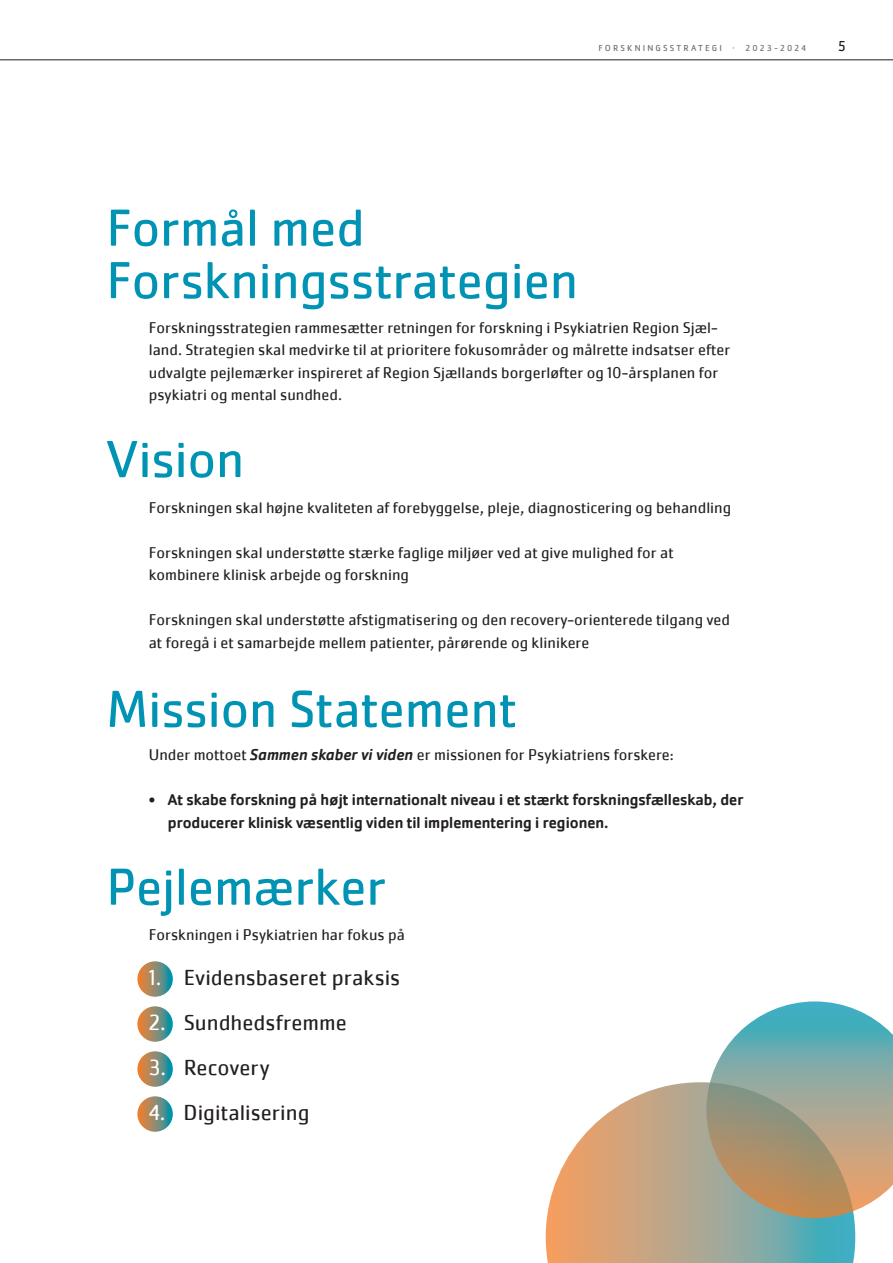
<style>
.page{position:relative;width:893px;height:1263px;background:#fff}
.page>*{position:absolute;margin:0;border:0;box-sizing:border-box;transform-origin:0 0}
.t1{font:54px/52.5px "Cachet Pro";letter-spacing:-.01em;color:#0093b4}
.t2{font:22.5px "Cachet Pro";color:#231f20}
.t3{font:16.2px/22.5px "Cachet Pro";color:#231f20}
.t4{font:500 16.2px/22.5px "Cachet Pro";color:#231f20}
.t5{font:15px "Cachet Std";color:#231f20}
.t6{font:9px "Cachet Std";letter-spacing:.235em;color:#6c6d70}
.s1{font-weight:500;font-style:italic}
.s2{color:#fff}
</style>
<div class="page">
<hr style="left:0;top:60px;width:893px;height:1px;background:#231f20">
<svg style="left:137px;top:961px;width:36px;height:36px"></svg>
<svg style="left:137px;top:1006px;width:36px;height:36px"></svg>
<svg style="left:137px;top:1051px;width:36px;height:36px"></svg>
<svg style="left:137px;top:1096px;width:36px;height:36px"></svg>
<svg style="left:546px;top:1082px;width:309px;height:181px"></svg>
<svg style="left:706px;top:1001px;width:187px;height:217px;background:#a0a999"></svg>
<p class="t6" style="left:598px;top:43px;width:209px">FORSKNINGSSTRATEGI · 2023-2024</p>
<p class="t5" style="left:837px;top:38px;width:10px">5</p>
<h1 class="t1" style="left:106px;top:202px;width:473px">Formål med<br>Forskningsstrategien</h1>
<p class="t3" style="left:149px;top:316px;width:583px">Forskningsstrategien rammesætter retningen for forskning i Psykiatrien Region Sjæl&shy;land. Strategien skal medvirke til at prioritere fokusområder og målrette indsatser efter udvalgte pejlemærker inspireret af Region Sjællands borgerløfter og 10-årsplanen for psykiatri og mental sundhed.</p>
<h1 class="t1" style="left:106px;top:433px;width:140px">Vision</h1>
<p class="t3" style="left:149px;top:496px;width:584px">Forskningen skal højne kvaliteten af forebyggelse, pleje, diagnosticering og behandling</p>
<p class="t3" style="left:149px;top:541px;width:526px">Forskningen skal understøtte stærke faglige miljøer ved at give mulighed for at kombinere klinisk arbejde og forskning</p>
<p class="t3" style="left:149px;top:609px;width:583px">Forskningen skal understøtte afstigmatisering og den recovery-orienterede tilgang ved at foregå i et samarbejde mellem patienter, pårørende og klinikere</p>
<h1 class="t1" style="left:106px;top:683px;width:412px">Mission Statement</h1>
<p class="t3" style="left:149px;top:744px;width:527px">Under mottoet <span class="s1">Sammen skaber vi viden</span> er missionen for Psykiatriens forskere:</p>
<p class="t4" style="left:168px;top:789px;width:577px;text-indent:-19px">• At skabe forskning på højt internationalt niveau i et stærkt forskningsfælleskab, der producerer klinisk væsentlig viden til implementering i regionen.</p>
<h1 class="t1" style="left:106px;top:861px;width:281px">Pejlemærker</h1>
<p class="t3" style="left:149px;top:924px;width:257px">Forskningen i Psykiatrien har fokus på</p>
<h2 class="t2" style="left:149px;top:964px;width:253px"><span class="s2">1.</span> Evidensbaseret praksis</h2>
<h2 class="t2" style="left:149px;top:1009px;width:200px"><span class="s2">2.</span> Sundhedsfremme</h2>
<h2 class="t2" style="left:149px;top:1054px;width:122px"><span class="s2">3.</span> Recovery</h2>
<h2 class="t2" style="left:149px;top:1099px;width:162px"><span class="s2">4.</span> Digitalisering</h2>
</div>
